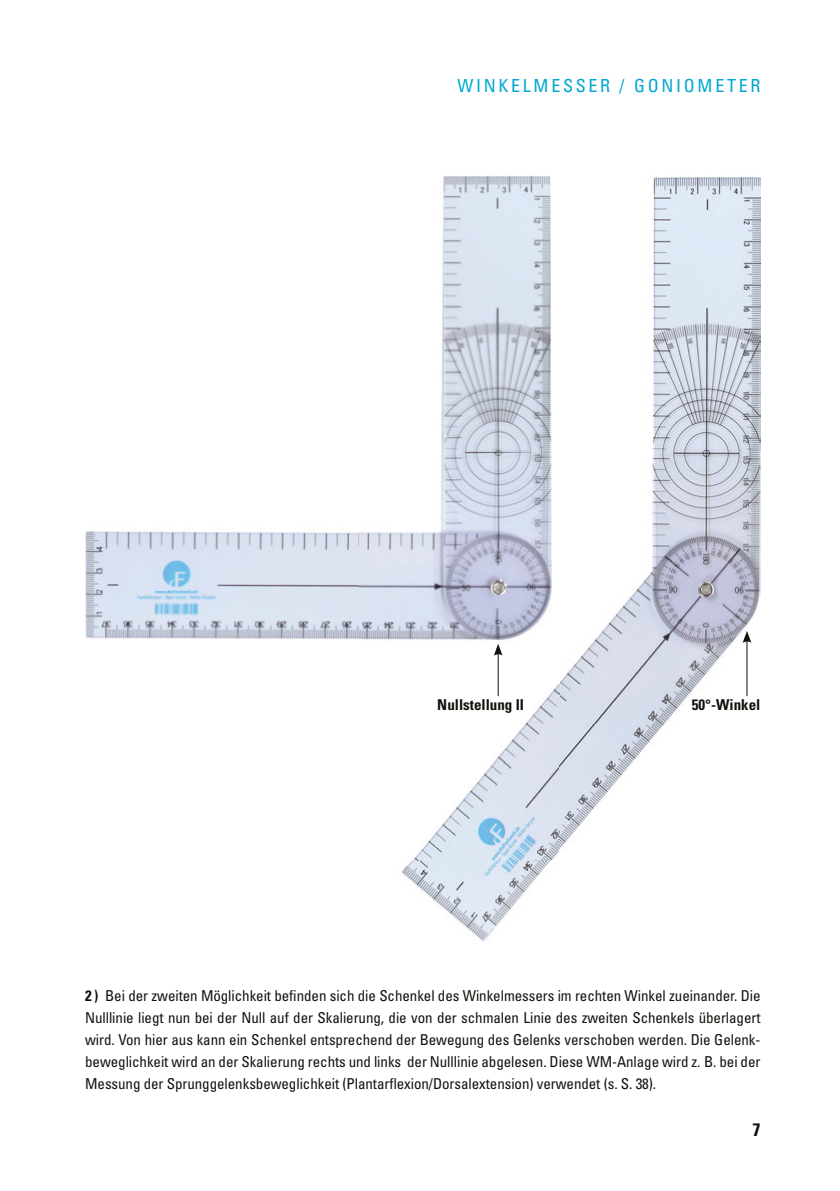
<style>
.page{position:relative;width:840px;height:1191px;background:#fff}
.page>*{position:absolute;margin:0;border:0;box-sizing:border-box;transform-origin:0 0}
.t1{font:condensed 18px "Univers LT Std";letter-spacing:.15em;color:#00a8d1}
.t2{font:700 condensed 18px "Univers LT Std";color:#12120d}
.t3{font:condensed 15px/22px "Univers LT Std";letter-spacing:-.005em;color:#12120d;text-align:justify}
.t4{font:700 condensed 15px "Univers LT Std";color:#12120d}
.s1{font-weight:700}
</style>
<div class="page">
<img style="left:647px;top:177px;width:113px;height:273px">
<img style="left:559px;top:450px;width:201px;height:400px">
<img style="left:401px;top:660px;width:158px;height:282px">
<img style="left:85px;top:176px;width:481px;height:484px">
<hr style="left:746px;top:639px;width:1px;height:57px;background:#12120d">
<svg style="left:742px;top:631px;width:9px;height:12px"></svg>
<hr style="left:497px;top:652px;width:1px;height:44px;background:#12120d">
<svg style="left:493px;top:644px;width:9px;height:11px"></svg>
<p class="t1" style="left:457px;top:75px;width:304px">WINKELMESSER / GONIOMETER</p>
<p class="t4" style="left:437px;top:695px;width:88px">Nullstellung II</p>
<p class="t4" style="left:691px;top:695px;width:70px">50°-Winkel</p>
<p class="t3" style="left:85px;top:984px;width:676px"><span class="s1">2 )</span> Bei der zweiten Möglichkeit befinden sich die Schenkel des Winkelmessers im rechten Winkel zueinander. Die Nulllinie liegt nun bei der Null auf der Skalierung, die von der schmalen Linie des zweiten Schenkels überlagert wird. Von hier aus kann ein Schenkel entsprechend der Bewegung des Gelenks verschoben werden. Die Gelenk&shy;beweglichkeit wird an der Skalierung rechts und links der Nulllinie abgelesen. Diese WM-Anlage wird z. B. bei der Messung der Sprunggelenksbeweglichkeit (Plantarflexion/Dorsalextension) verwendet (s. S. 38).</p>
<p class="t2" style="left:752px;top:1118px;width:9px">7</p>
</div>
